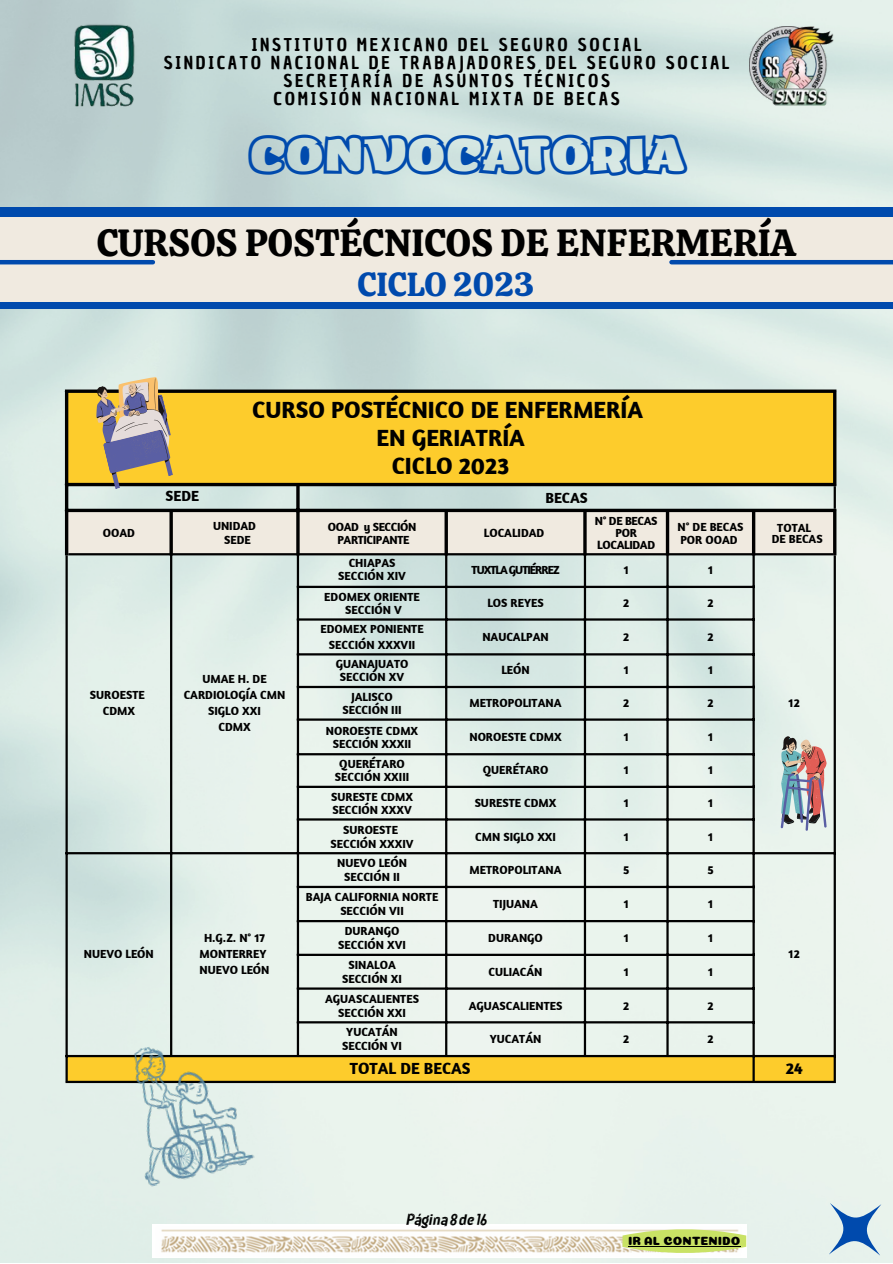
<style>
.page{position:relative;width:893px;height:1264px;background:#fff}
.page>*{position:absolute;margin:0;border:0;box-sizing:border-box;transform-origin:0 0}
.t1{font:45.6px "ZT Arturo Heavyoutline";color:#004aad}
.t2{font:37.65px "Calistoga";color:#000}
.t3{font:33.15px "Calistoga";color:#004aad}
.t4{font:700 24px/28px "Amaranth";color:#000;text-align:center}
.t5{font:17.25px/18px "Chau Philomene One";letter-spacing:.155em;color:#000;text-align:center}
.t6{font:16.95px "RTL Azkadinya Regular";color:#000}
.t7{font:700 16.5px "Amaranth";color:#000}
.t8{font:700 15px "Amaranth";color:#000}
.t9{font:700 12px/14px "Amaranth";color:#000;text-align:center}
.t10{font:700 12px/13px "Amaranth";letter-spacing:-.03em;color:#000;text-align:center}
.t11{font:700 12px/12px "Amaranth";letter-spacing:-.025em;color:#000;text-align:center}
.t12{font:700 12px "Amaranth";letter-spacing:-.08em;color:#000}
.t13{font:12px "Coiny";color:#000}
</style>
<div class="page">
<img style="left:0;top:0;width:892px;height:1262px">
<div style="left:0;top:208px;width:892px;height:101px;background:#004aad"></div>
<div style="left:0;top:218px;width:892px;height:84px;background:#f0eae0"></div>
<hr style="left:0;top:260px;width:153px;height:4px;background:#004aad">
<hr style="left:671px;top:260px;width:221px;height:4px;background:#004aad">
<img style="left:65px;top:18px;width:76px;height:96px">
<img style="left:749px;top:26px;width:84px;height:79px">
<svg style="left:803px;top:1177px;width:89px;height:85px;background:#ccdee4"></svg>
<img style="left:153px;top:1224px;width:593px;height:33px">
<svg style="left:68px;top:393px;width:765px;height:687px;background:#e4e6c7"></svg>
<div style="left:68px;top:512px;width:765px;height:41px;background:#f0eae0"></div>
<hr style="left:65px;top:555px;width:3px;height:525px;background:#000">
<hr style="left:170px;top:555px;width:2px;height:499px;background:#000">
<hr style="left:297px;top:555px;width:2px;height:499px;background:#000">
<hr style="left:445px;top:555px;width:2px;height:499px;background:#000">
<hr style="left:583px;top:555px;width:3px;height:499px;background:#000">
<hr style="left:666px;top:555px;width:2px;height:499px;background:#000">
<hr style="left:752px;top:555px;width:2px;height:525px;background:#000">
<hr style="left:833px;top:486px;width:2px;height:22px;background:#000">
<hr style="left:833px;top:555px;width:2px;height:525px;background:#000">
<hr style="left:68px;top:553px;width:765px;height:2px;background:#000">
<hr style="left:297px;top:585px;width:457px;height:3px;background:#000">
<hr style="left:297px;top:618px;width:457px;height:2px;background:#000">
<hr style="left:297px;top:653px;width:457px;height:2px;background:#000">
<hr style="left:297px;top:686px;width:457px;height:2px;background:#000">
<hr style="left:297px;top:718px;width:457px;height:2px;background:#000">
<hr style="left:297px;top:753px;width:457px;height:2px;background:#000">
<hr style="left:297px;top:785px;width:457px;height:3px;background:#000">
<hr style="left:297px;top:818px;width:457px;height:2px;background:#000">
<hr style="left:65px;top:852px;width:770px;height:2px;background:#000">
<hr style="left:297px;top:885px;width:457px;height:3px;background:#000">
<hr style="left:297px;top:920px;width:457px;height:2px;background:#000">
<hr style="left:297px;top:953px;width:457px;height:3px;background:#000">
<hr style="left:297px;top:987px;width:457px;height:2px;background:#000">
<hr style="left:297px;top:1021px;width:457px;height:2px;background:#000">
<hr style="left:65px;top:1054px;width:770px;height:3px;background:#000">
<hr style="left:65px;top:1080px;width:770px;height:3px;background:#000">
<hr style="left:65px;top:393px;width:3px;height:162px;background:#000">
<svg style="left:169px;top:512px;width:4px;height:42px"></svg>
<hr style="left:296px;top:486px;width:3px;height:69px;background:#000">
<svg style="left:444px;top:512px;width:4px;height:42px"></svg>
<hr style="left:583px;top:512px;width:3px;height:43px;background:#000">
<svg style="left:665px;top:512px;width:4px;height:42px"></svg>
<svg style="left:751px;top:512px;width:4px;height:42px"></svg>
<hr style="left:833px;top:393px;width:3px;height:90px;background:#000">
<hr style="left:833px;top:512px;width:3px;height:43px;background:#000">
<svg style="left:65px;top:389px;width:771px;height:4px;background:#20221e"></svg>
<hr style="left:65px;top:483px;width:771px;height:3px;background:#000">
<svg style="left:68px;top:508px;width:768px;height:4px;background:#262a29"></svg>
<svg style="left:89px;top:374px;width:91px;height:115px;background:#b6a57d"></svg>
<svg style="left:780px;top:736px;width:46px;height:94px;background:#a99da1"></svg>
<img style="left:119px;top:1030px;width:137px;height:157px">
<svg style="left:622px;top:1229px;width:124px;height:23px;background:#c7da76"></svg>
<hr style="left:628px;top:1245px;width:35px;height:1px;background:#000">
<hr style="left:663px;top:1245px;width:77px;height:1px;background:#000">
<h3 class="t5" style="left:164px;top:36px;width:567px">INSTITUTO MEXICANO DEL SEGURO SOCIAL<br>SINDICATO NACIONAL DE TRABAJADORES DEL SEGURO SOCIAL SECRETARÍA DE ASUNTOS TÉCNICOS<br>COMISIÓN NACIONAL MIXTA DE BECAS</h3>
<h1 class="t1" style="left:250px;top:137px;width:436px">CONVOCATORIA</h1>
<h2 class="t2" style="left:97px;top:218px;width:700px">CURSOS POSTÉCNICOS DE ENFERMERÍA</h2>
<h3 class="t3" style="left:357px;top:263px;width:179px">CICLO 2023</h3>
<h3 class="t4" style="left:252px;top:395px;width:392px">CURSO POSTÉCNICO DE ENFERMERÍA<br>EN GERIATRÍA<br>CICLO 2023</h3>
<p class="t8" style="left:166px;top:486px;width:35px">SEDE</p>
<p class="t8" style="left:545px;top:488px;width:44px">BECAS</p>
<p class="t9" style="left:103px;top:525px;width:34px">OOAD</p>
<p class="t9" style="left:213px;top:518px;width:45px">UNIDAD<br>SEDE</p>
<p class="t10" style="left:328px;top:520px;width:90px">OOAD y SECCIÓN<br>PARTICIPANTE</p>
<p class="t9" style="left:484px;top:525px;width:62px">LOCALIDAD</p>
<p class="t11" style="left:594px;top:514px;width:64px">N° DE BECAS<br>POR<br>LOCALIDAD</p>
<p class="t9" style="left:677px;top:520px;width:67px;line-height:13px;text-align:left">N° DE BECAS<br>POR OOAD</p>
<p class="t9" style="left:771px;top:522px;width:52px;line-height:10.9px">TOTAL<br>DE BECAS</p>
<p class="t9" style="left:90px;top:687px;width:56px;line-height:16px">SUROESTE<br>CDMX</p>
<p class="t9" style="left:84px;top:946px;width:71px">NUEVO LEÓN</p>
<p class="t9" style="left:184px;top:671px;width:103px;line-height:16px">UMAE H. DE<br>CARDIOLOGÍA CMN<br>SIGLO XXI<br>CDMX</p>
<p class="t9" style="left:199px;top:929px;width:71px;line-height:16px">H.G.Z. N° 17<br>MONTERREY<br>NUEVO LEÓN</p>
<p class="t9" style="left:338px;top:556px;width:69px;line-height:13px">CHIAPAS<br>SECCIÓN XIV</p>
<p class="t12" style="left:471px;top:562px;width:89px">TUXTLA GUTIÉRREZ</p>
<p class="t9" style="left:623px;top:563px;width:7px">1</p>
<p class="t9" style="left:708px;top:563px;width:7px">1</p>
<p class="t9" style="left:324px;top:590px;width:97px;line-height:13px">EDOMEX ORIENTE<br>SECCIÓN V</p>
<p class="t9" style="left:487px;top:595px;width:58px">LOS REYES</p>
<p class="t9" style="left:623px;top:595px;width:8px">2</p>
<p class="t9" style="left:707px;top:595px;width:8px">2</p>
<p class="t9" style="left:320px;top:620px;width:105px;line-height:16px">EDOMEX PONIENTE<br>SECCIÓN XXXVII</p>
<p class="t9" style="left:482px;top:629px;width:68px">NAUCALPAN</p>
<p class="t9" style="left:623px;top:629px;width:8px">2</p>
<p class="t9" style="left:707px;top:629px;width:8px">2</p>
<p class="t9" style="left:335px;top:657px;width:74px;line-height:13px">GUANAJUATO<br>SECCIÓN XV</p>
<p class="t9" style="left:501px;top:663px;width:30px">LEÓN</p>
<p class="t9" style="left:623px;top:663px;width:7px">1</p>
<p class="t9" style="left:708px;top:663px;width:7px">1</p>
<p class="t9" style="left:342px;top:690px;width:61px;line-height:13px">JALISCO<br>SECCIÓN III</p>
<p class="t9" style="left:469px;top:695px;width:93px">METROPOLITANA</p>
<p class="t9" style="left:623px;top:695px;width:8px">2</p>
<p class="t9" style="left:707px;top:695px;width:8px">2</p>
<p class="t9" style="left:326px;top:723px;width:94px;line-height:13px">NOROESTE CDMX<br>SECCIÓN XXXII</p>
<p class="t9" style="left:469px;top:729px;width:94px">NOROESTE CDMX</p>
<p class="t9" style="left:623px;top:729px;width:7px">1</p>
<p class="t9" style="left:708px;top:729px;width:7px">1</p>
<p class="t9" style="left:335px;top:757px;width:76px;line-height:13px">QUERÉTARO<br>SECCIÓN XXIII</p>
<p class="t9" style="left:483px;top:763px;width:67px">QUERÉTARO</p>
<p class="t9" style="left:623px;top:763px;width:7px">1</p>
<p class="t9" style="left:708px;top:763px;width:7px">1</p>
<p class="t9" style="left:331px;top:790px;width:83px;line-height:13px;text-align:left">SURESTE CDMX<br>SECCIÓN XXXV</p>
<p class="t9" style="left:474px;top:795px;width:83px">SURESTE CDMX</p>
<p class="t9" style="left:623px;top:795px;width:7px">1</p>
<p class="t9" style="left:708px;top:795px;width:7px">1</p>
<p class="t9" style="left:330px;top:822px;width:84px">SUROESTE<br>SECCIÓN XXXIV</p>
<p class="t9" style="left:475px;top:829px;width:82px">CMN SIGLO XXI</p>
<p class="t9" style="left:623px;top:829px;width:7px">1</p>
<p class="t9" style="left:708px;top:829px;width:7px">1</p>
<p class="t9" style="left:337px;top:855px;width:71px">NUEVO LEÓN<br>SECCIÓN II</p>
<p class="t9" style="left:469px;top:862px;width:93px">METROPOLITANA</p>
<p class="t9" style="left:623px;top:862px;width:8px">5</p>
<p class="t9" style="left:707px;top:862px;width:8px">5</p>
<p class="t9" style="left:788px;top:696px;width:13px">12</p>
<p class="t9" style="left:306px;top:889px;width:134px">BAJA CALIFORNIA NORTE<br>SECCIÓN VII</p>
<p class="t9" style="left:493px;top:896px;width:46px">TIJUANA</p>
<p class="t9" style="left:623px;top:896px;width:7px">1</p>
<p class="t9" style="left:708px;top:896px;width:7px">1</p>
<p class="t9" style="left:338px;top:923px;width:69px">DURANGO<br>SECCIÓN XVI</p>
<p class="t9" style="left:488px;top:930px;width:56px">DURANGO</p>
<p class="t9" style="left:623px;top:930px;width:7px">1</p>
<p class="t9" style="left:708px;top:930px;width:7px">1</p>
<p class="t9" style="left:342px;top:957px;width:61px">SINALOA<br>SECCIÓN XI</p>
<p class="t9" style="left:488px;top:964px;width:55px">CULIACÁN</p>
<p class="t9" style="left:623px;top:964px;width:7px">1</p>
<p class="t9" style="left:708px;top:964px;width:7px">1</p>
<p class="t9" style="left:325px;top:991px;width:95px">AGUASCALIENTES<br>SECCIÓN XXI</p>
<p class="t9" style="left:468px;top:998px;width:95px">AGUASCALIENTES</p>
<p class="t9" style="left:623px;top:998px;width:8px">2</p>
<p class="t9" style="left:707px;top:998px;width:8px">2</p>
<p class="t9" style="left:342px;top:1025px;width:62px">YUCATÁN<br>SECCIÓN VI</p>
<p class="t9" style="left:490px;top:1032px;width:53px">YUCATÁN</p>
<p class="t9" style="left:623px;top:1032px;width:8px">2</p>
<p class="t9" style="left:707px;top:1032px;width:8px">2</p>
<h3 class="t7" style="left:350px;top:1058px;width:122px">TOTAL DE BECAS</h3>
<h3 class="t7" style="left:785px;top:1058px;width:19px">24</h3>
<p class="t9" style="left:788px;top:946px;width:13px">12</p>
<h3 class="t6" style="left:406px;top:1212px;width:82px">Página8de16</h3>
<p class="t13" style="left:628px;top:1233px;width:114px">IR AL CONTENIDO</p>
</div>
